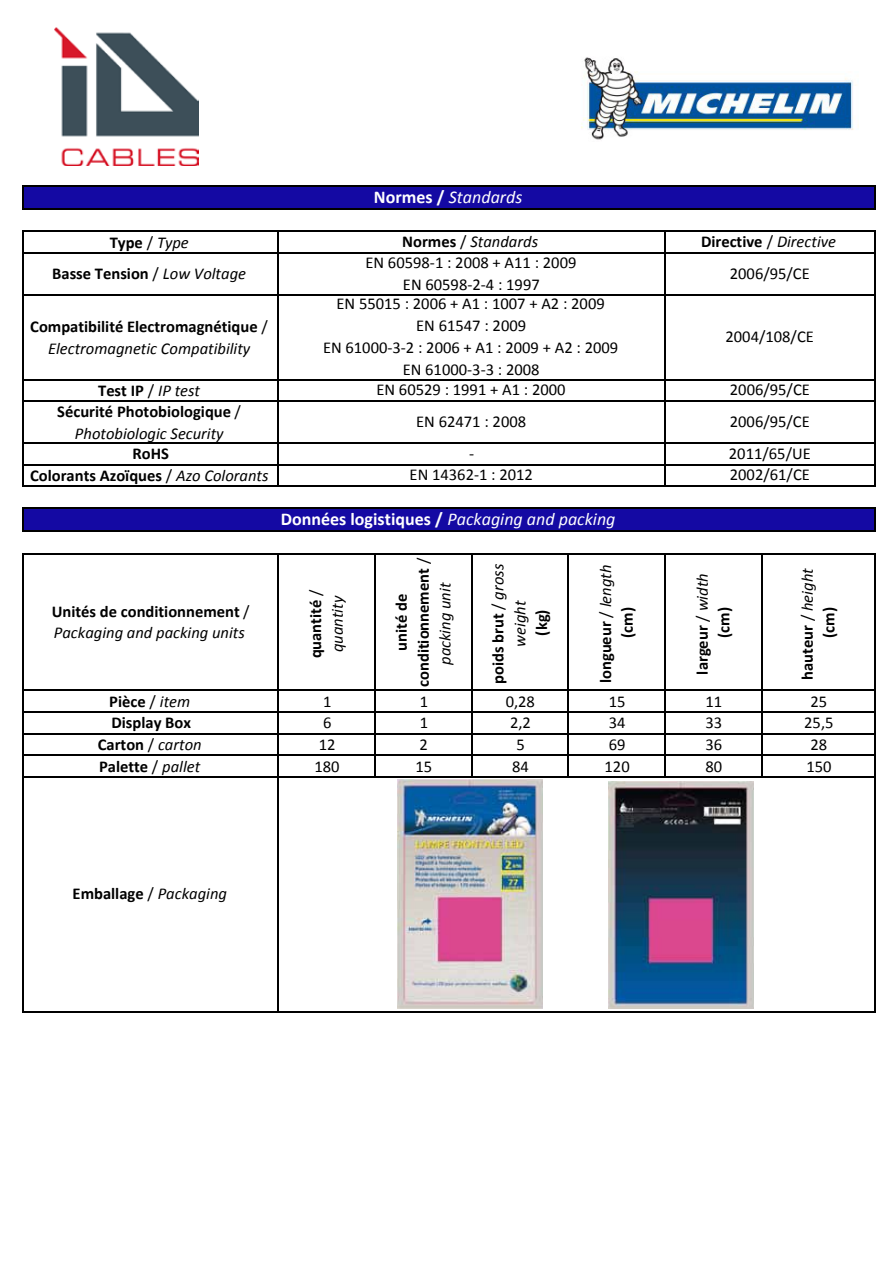
<style>
.page{position:relative;width:893px;height:1263px;background:#fff}
.page>*{position:absolute;margin:0;border:0;box-sizing:border-box;transform-origin:0 0}
.t1{font:700 18px "Calibri";color:#fff}
.t2{font:italic 18px "Calibri";color:#fff}
.t3{font:700 16.5px/21.8px "Calibri";color:#000;text-align:center}
.t4{font:16.5px/21.8px "Calibri";color:#000;text-align:center}
.t5{font:italic 16.5px/21.8px "Calibri";color:#000}
.s1{font-weight:400}
.s2{font-weight:400;font-style:italic}
.s3{font-weight:700;font-style:normal}
.s4{font-style:normal}
</style>
<div class="page">
<img style="left:581px;top:57px;width:278px;height:83px">
<img style="left:54px;top:28px;width:144px;height:138px">
<div style="left:24px;top:186px;width:851px;height:23px;background:#1409a3"></div>
<div style="left:24px;top:508px;width:851px;height:23px;background:#1409a3"></div>
<hr style="left:22px;top:185px;width:2px;height:24px;background:#000">
<hr style="left:874px;top:186px;width:2px;height:23px;background:#000">
<hr style="left:22px;top:231px;width:2px;height:256px;background:#000">
<hr style="left:874px;top:232px;width:2px;height:255px;background:#000">
<hr style="left:22px;top:507px;width:2px;height:25px;background:#000">
<hr style="left:277px;top:232px;width:2px;height:255px;background:#000">
<hr style="left:664px;top:232px;width:2px;height:255px;background:#000">
<hr style="left:874px;top:509px;width:2px;height:23px;background:#000">
<hr style="left:22px;top:553px;width:2px;height:460px;background:#000">
<hr style="left:874px;top:555px;width:2px;height:458px;background:#000">
<hr style="left:567px;top:555px;width:2px;height:223px;background:#000">
<hr style="left:277px;top:555px;width:2px;height:458px;background:#000">
<hr style="left:664px;top:555px;width:2px;height:223px;background:#000">
<hr style="left:374px;top:555px;width:2px;height:223px;background:#000">
<hr style="left:471px;top:555px;width:1px;height:223px;background:#000">
<hr style="left:761px;top:555px;width:1px;height:223px;background:#000">
<hr style="left:24px;top:185px;width:852px;height:1px;background:#000">
<hr style="left:24px;top:208px;width:852px;height:1px;background:#000">
<hr style="left:24px;top:231px;width:852px;height:1px;background:#000">
<hr style="left:24px;top:252px;width:852px;height:2px;background:#000">
<hr style="left:24px;top:294px;width:852px;height:1px;background:#000">
<hr style="left:24px;top:379px;width:852px;height:1px;background:#000">
<hr style="left:24px;top:401px;width:852px;height:1px;background:#000">
<hr style="left:24px;top:442px;width:852px;height:1px;background:#000">
<hr style="left:24px;top:464px;width:852px;height:1px;background:#000">
<hr style="left:24px;top:486px;width:852px;height:1px;background:#000">
<hr style="left:24px;top:507px;width:852px;height:2px;background:#000">
<hr style="left:24px;top:530px;width:852px;height:2px;background:#000">
<hr style="left:24px;top:553px;width:852px;height:2px;background:#000">
<hr style="left:24px;top:689px;width:852px;height:2px;background:#000">
<hr style="left:24px;top:711px;width:852px;height:1px;background:#000">
<hr style="left:24px;top:733px;width:852px;height:1px;background:#000">
<hr style="left:24px;top:754px;width:852px;height:2px;background:#000">
<hr style="left:24px;top:776px;width:852px;height:2px;background:#000">
<hr style="left:24px;top:1011px;width:852px;height:2px;background:#000">
<img style="left:397px;top:779px;width:145px;height:229px">
<img style="left:608px;top:781px;width:146px;height:227px">
<p class="t3" style="left:52px;top:227px;width:195px;line-height:31.5px">Type <span class="s1">/</span> <span class="s2">Type<br></span>Basse Tension <span class="s1">/</span> <span class="s2">Low Voltage</span></p>
<p class="t3" style="left:30px;top:315px;width:239px">Compatibilité Electromagnétique <span class="s1">/<br></span><span class="s2">Electromagnetic Compatibility</span></p>
<p class="t3" style="left:57px;top:380px;width:185px;line-height:21.3px">Test IP <span class="s1">/</span> <span class="s2">IP test<br></span>Sécurité Photobiologique <span class="s1">/<br></span><span class="s2">Photobiologic Security</span></p>
<p class="t3" style="left:30px;top:443px;width:240px">RoHS<br>Colorants Azoïques <span class="s1">/</span> <span class="s2">Azo Colorants</span></p>
<p class="t5" style="left:52px;top:600px;width:199px"><span class="s3">Unités de conditionnement</span> <span class="s4">/<br></span>Packaging and packing units</p>
<p class="t2" style="left:374px;top:184px;width:150px"><span class="s3">Normes /</span> Standards</p>
<p class="t5" style="left:402px;top:230px;width:137px"><span class="s3">Normes</span> <span class="s4">/</span> Standards</p>
<p class="t4" style="left:365px;top:252px;width:212px">EN 60598-1 : 2008 + A11 : 2009<br>EN 60598-2-4 : 1997</p>
<p class="t4" style="left:323px;top:293px;width:297px">EN 55015 : 2006 + A1 : 1007 + A2 : 2009<br>EN 61547 : 2009<br>EN 61000-3-2 : 2006 + A1 : 2009 + A2 : 2009<br>EN 61000-3-3 : 2008</p>
<p class="t3" style="left:701px;top:231px;width:137px">Directive <span class="s1">/</span> <span class="s2">Directive</span></p>
<p class="t4" style="left:730px;top:262px;width:82px">2006/95/CE</p>
<p class="t4" style="left:725px;top:326px;width:90px">2004/108/CE</p>
<p class="t4" style="left:376px;top:379px;width:191px">EN 60529 : 1991 + A1 : 2000</p>
<p class="t4" style="left:730px;top:379px;width:82px">2006/95/CE</p>
<p class="t4" style="left:416px;top:411px;width:111px">EN 62471 : 2008</p>
<p class="t4" style="left:730px;top:411px;width:82px">2006/95/CE</p>
<p class="t4" style="left:469px;top:442px;width:7px">-</p>
<p class="t4" style="left:729px;top:442px;width:83px">2011/65/UE</p>
<p class="t4" style="left:410px;top:464px;width:125px">EN 14362-1 : 2012</p>
<p class="t4" style="left:730px;top:464px;width:82px">2002/61/CE</p>
<p class="t1" style="left:281px;top:508px;width:336px">Données logistiques / <span class="s2">Packaging and packing</span></p>
<p class="t3" style="left:305px;top:658px;width:70px;rotate:-90deg">quantité <span class="s1">/ </span><span class="s2">quantity</span></p>
<p class="t3" style="left:390px;top:687px;width:130px;rotate:-90deg">unité de conditionnement <span class="s1">/ </span><span class="s2">packing unit</span></p>
<p class="t5" style="left:487px;top:684px;width:122px;text-align:center;rotate:-90deg"><span class="s3">poids brut</span> <span class="s4">/</span> gross weight</p>
<p class="t3" style="left:531px;top:635px;width:28px;rotate:-90deg">(kg)</p>
<p class="t3" style="left:595px;top:683px;width:120px;rotate:-90deg">longueur <span class="s1">/</span> <span class="s2">length </span>(cm)</p>
<p class="t3" style="left:691px;top:675px;width:103px;rotate:-90deg">largeur <span class="s1">/</span> <span class="s2">width </span>(cm)</p>
<p class="t3" style="left:796px;top:680px;width:113px;rotate:-90deg">hauteur <span class="s1">/</span> <span class="s2">height </span>(cm)</p>
<p class="t3" style="left:109px;top:690px;width:82px">Pièce <span class="s1">/</span> <span class="s2">item</span></p>
<p class="t4" style="left:323px;top:690px;width:10px">1</p>
<p class="t4" style="left:420px;top:690px;width:10px">1</p>
<p class="t4" style="left:506px;top:690px;width:31px">0,28</p>
<p class="t4" style="left:609px;top:690px;width:18px">15</p>
<p class="t4" style="left:705px;top:690px;width:18px">11</p>
<p class="t4" style="left:810px;top:690px;width:18px">25</p>
<p class="t3" style="left:111px;top:712px;width:81px">Display Box</p>
<p class="t4" style="left:323px;top:712px;width:10px">6</p>
<p class="t4" style="left:420px;top:712px;width:10px">1</p>
<p class="t4" style="left:510px;top:712px;width:22px">2,2</p>
<p class="t4" style="left:609px;top:712px;width:18px">34</p>
<p class="t4" style="left:705px;top:712px;width:18px">33</p>
<p class="t4" style="left:804px;top:712px;width:31px">25,5</p>
<p class="t3" style="left:98px;top:734px;width:105px">Carton <span class="s1">/</span> <span class="s2">carton</span></p>
<p class="t4" style="left:319px;top:734px;width:18px">12</p>
<p class="t4" style="left:420px;top:734px;width:10px">2</p>
<p class="t4" style="left:516px;top:734px;width:10px">5</p>
<p class="t4" style="left:609px;top:734px;width:18px">69</p>
<p class="t4" style="left:705px;top:734px;width:18px">36</p>
<p class="t4" style="left:810px;top:734px;width:18px">28</p>
<p class="t3" style="left:99px;top:755px;width:103px">Palette <span class="s1">/</span> <span class="s2">pallet</span></p>
<p class="t4" style="left:314px;top:755px;width:27px">180</p>
<p class="t4" style="left:415px;top:755px;width:18px">15</p>
<p class="t4" style="left:512px;top:755px;width:18px">84</p>
<p class="t4" style="left:605px;top:755px;width:27px">120</p>
<p class="t4" style="left:705px;top:755px;width:18px">80</p>
<p class="t4" style="left:806px;top:755px;width:27px">150</p>
<p class="t3" style="left:73px;top:883px;width:156px">Emballage <span class="s1">/</span> <span class="s2">Packaging</span></p>
</div>
